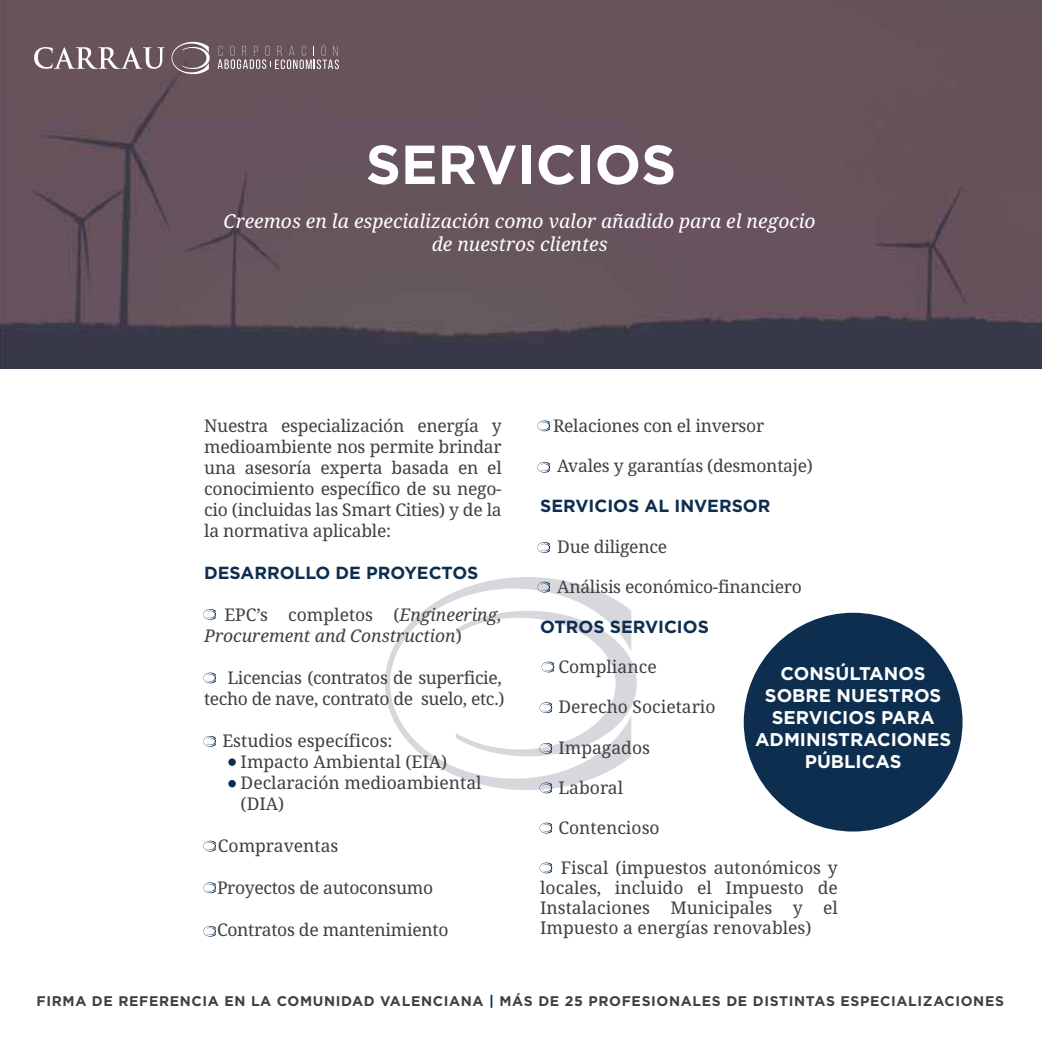
<style>
.page{position:relative;width:1042px;height:1042px;background:#fff}
.page>*{position:absolute;margin:0;border:0;box-sizing:border-box;transform-origin:0 0}
.t1{font:700 54.77px "Gotham";color:#fff}
.t2{font:italic 19.25px/23.1px "Droid Serif";color:#fff;text-align:center}
.t3{font:700 18.38px/22.1px "Gotham";color:#fff;text-align:center}
.t4{font:17.5px/21px "Droid Serif";letter-spacing:-.015em;color:#404041;text-align:justify}
.t5{font:700 17.5px "Gotham";color:#0e2e4f}
.t6{font:italic 17.5px/21px "Droid Serif";color:#404041}
.t7{font:700 14px "Gotham";letter-spacing:.045em;color:#404041}
.s1{font-style:normal}
.s2{color:#0e2e4f}
</style>
<div class="page">
<img style="left:0;top:0;width:1042px;height:369px">
<svg style="left:385px;top:577px;width:246px;height:213px"></svg>
<svg style="left:34px;top:47px;width:131px;height:22px"></svg>
<svg style="left:171px;top:42px;width:39px;height:32px"></svg>
<svg style="left:218px;top:44px;width:121px;height:25px;background:#806e74"></svg>
<svg style="left:203px;top:609px;width:13px;height:11px"></svg>
<svg style="left:203px;top:672px;width:13px;height:11px"></svg>
<svg style="left:203px;top:736px;width:13px;height:11px"></svg>
<svg style="left:203px;top:926px;width:13px;height:10px"></svg>
<svg style="left:203px;top:882px;width:13px;height:11px"></svg>
<svg style="left:203px;top:841px;width:13px;height:10px"></svg>
<svg style="left:537px;top:420px;width:13px;height:11px"></svg>
<svg style="left:537px;top:462px;width:13px;height:11px"></svg>
<svg style="left:537px;top:542px;width:13px;height:11px"></svg>
<svg style="left:537px;top:582px;width:14px;height:10px"></svg>
<svg style="left:456px;top:611px;width:181px;height:145px"></svg>
<svg style="left:539px;top:782px;width:14px;height:11px"></svg>
<svg style="left:539px;top:823px;width:14px;height:10px"></svg>
<svg style="left:539px;top:862px;width:14px;height:11px"></svg>
<div style="left:228px;top:758px;width:8px;height:8px;background:#0e2e4f;border-radius:50%"></div>
<div style="left:228px;top:780px;width:8px;height:7px;background:#0e2e4f;border-radius:50%"></div>
<div style="left:744px;top:613px;width:218px;height:218px;background:#0e2e4f;border-radius:50%"></div>
<h1 class="t1" style="left:366px;top:145px;width:312px">SERVICIOS</h1>
<p class="t2" style="left:224px;top:210px;width:593px">Creemos en la especialización como valor añadido para el negocio de nuestros clientes</p>
<p class="t4" style="left:204px;top:417px;width:299px">Nuestra especialización energía y medioambiente nos permite brindar una asesoría experta basada en el conocimiento específico de su nego&shy;cio (incluidas las Smart Cities) y de la la normativa aplicable:</p>
<p class="t5" style="left:204px;top:567px;width:276px">DESARROLLO DE PROYECTOS</p>
<p class="t6" style="left:204px;top:604px;width:299px;text-indent:20px"><span class="s1">EPC’s completos (</span>Engineering,<br>Procurement and Construction<span class="s1">)</span></p>
<p class="t4" style="left:204px;top:669px;width:302px;text-align:right">Licencias (contratos de superficie, techo de nave, contrato de suelo, etc.)</p>
<p class="t4" style="left:241px;top:732px;width:243px;text-align:left;text-indent:-18px">Estudios específicos:<br>Impacto Ambiental (EIA)<br>Declaración medioambiental (DIA)</p>
<p class="t4" style="left:218px;top:837px;width:122px">Compraventas</p>
<p class="t4" style="left:217px;top:879px;width:218px">Proyectos de autoconsumo</p>
<p class="t4" style="left:217px;top:921px;width:233px">Contratos de mantenimiento</p>
<p class="t4" style="left:553px;top:417px;width:213px">Relaciones con el inversor</p>
<p class="t4" style="left:557px;top:457px;width:257px">Avales y garantías (desmontaje)</p>
<p class="t5" style="left:540px;top:500px;width:232px">SERVICIOS AL INVERSOR</p>
<p class="t4" style="left:557px;top:538px;width:111px">Due diligence</p>
<p class="t4" style="left:557px;top:578px;width:246px">Análisis económico-financiero</p>
<p class="t5" style="left:540px;top:620px;width:170px">OTROS SERVICIOS</p>
<p class="t4" style="left:558px;top:658px;width:100px">Compliance</p>
<p class="t4" style="left:558px;top:699px;width:159px">Derecho Societario</p>
<p class="t4" style="left:558px;top:739px;width:93px">Impagados</p>
<p class="t4" style="left:558px;top:779px;width:66px">Laboral</p>
<p class="t4" style="left:558px;top:819px;width:103px">Contencioso</p>
<p class="t4" style="left:540px;top:860px;width:299px;line-height:20.1px;text-indent:21px">Fiscal (impuestos autonómicos y locales, incluido el Impuesto de Instalaciones Municipales y el Impuesto a energías renovables)</p>
<p class="t3" style="left:755px;top:664px;width:198px">CONSÚLTANOS<br>SOBRE NUESTROS<br>SERVICIOS PARA<br>ADMINISTRACIONES<br>PÚBLICAS</p>
<p class="t7" style="left:37px;top:996px;width:969px">FIRMA DE REFERENCIA EN LA COMUNIDAD VALENCIANA <span class="s2">|</span> MÁS DE 25 PROFESIONALES DE DISTINTAS ESPECIALIZACIONES</p>
</div>
